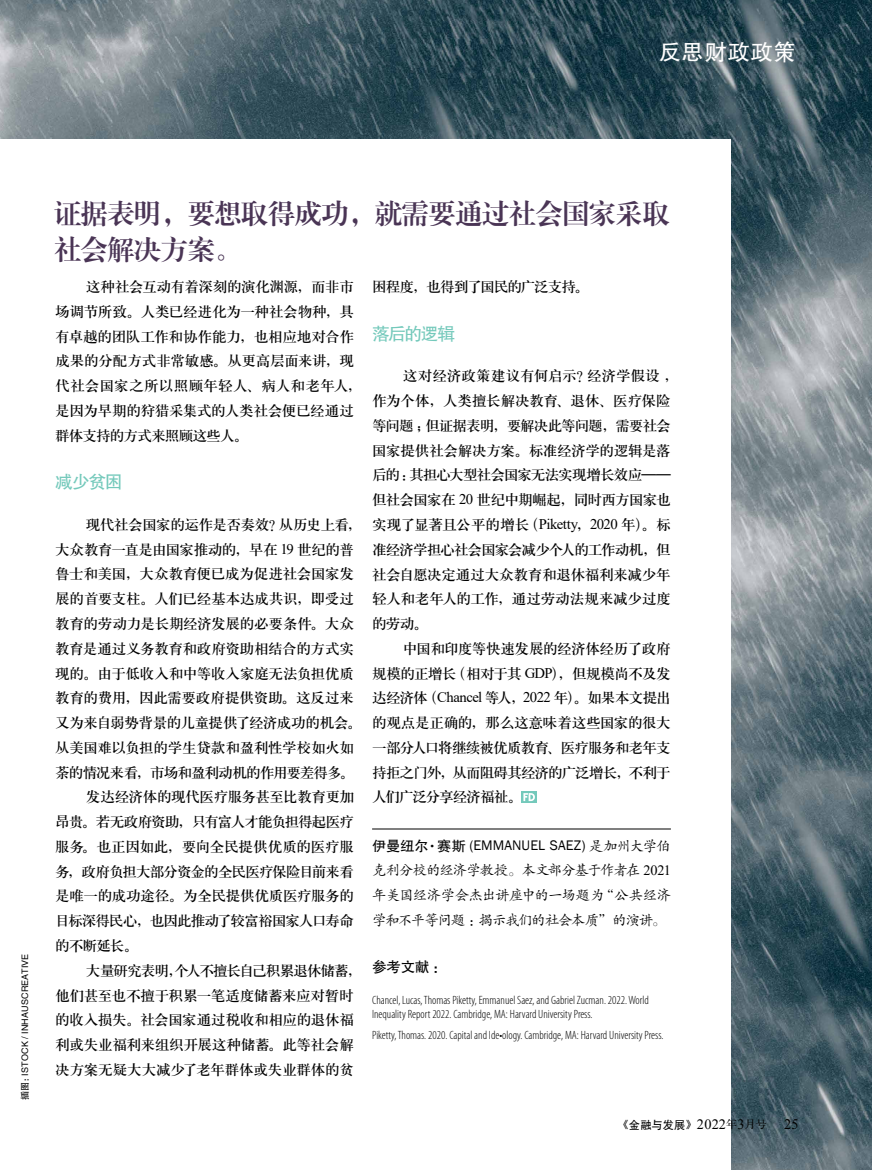
<style>
.page{position:relative;width:872px;height:1170px;background:#fff}
.page>*{position:absolute;margin:0;border:0;box-sizing:border-box;transform-origin:0 0}
.t1{font:27px/36px "FZXBSJW GB1 0";letter-spacing:-.01em;color:#4a3555}
.t2{font:22.5px "FZHTJW GB1 0";letter-spacing:.02em;color:#fff}
.t3{font:17.7px "FZHTJW GB1 0";letter-spacing:-.07em;color:#74c9bb}
.t4{font:14.7px/24.8px "H Ya 3 gj";letter-spacing:-.04em;color:#000}
.t5{font:14.7px "H Ya 3 gj";letter-spacing:-.08em;color:#000}
.t6{font:14.7px "H Ya 3 gj";letter-spacing:-.07em;color:#000}
.t7{font:14.7px "H Ya 3 gj";letter-spacing:-.065em;color:#000}
.t8{font:14.7px "H Ya 3 gj";letter-spacing:-.075em;color:#000}
.t9{font:14.7px "FZHTJW GB1 0";color:#000}
.t10{font:14.25px/24.8px "FZKTK GBK1 0";letter-spacing:-.06em;color:#000;text-align:justify}
.t11{font:14.25px "Franklin Gothic";letter-spacing:.005em;color:#000}
.t12{font:300 condensed 12px/14.2px "Myriad Pro";color:#000}
.t13{font:11.55px "FZHTJW GB1 0";color:#000}
.t14{font:9px "FZHTJW GB1 0";letter-spacing:.02em;color:#000}
.s1{font-family:"Times New Roman"}
.s2{font-family:"FZHTJW GB1 0"}
.s3{font-family:"FZKTK GBK1 0"}
.s4{font-size:10.05px}
.s5{font-family:"Times New Roman";font-size:14.25px}
.s6{font-family:"FZS3 JW GB1 0";font-size:10.65px}
.s7{font-family:"Times New Roman";font-size:14.55px}
</style>
<div class="page">
<img style="left:0;top:0;width:872px;height:1169px">
<div style="left:0;top:139px;width:730px;height:1030px;background:#fff"></div>
<hr style="left:372px;top:828px;width:299px;height:1px;background:#000">
<div style="left:521px;top:791px;width:15px;height:11px;background:#74c9bb"></div>
<svg style="left:523px;top:793px;width:12px;height:8px"></svg>
<h2 class="t2" style="left:658px;top:39px;width:139px">反思财政政策</h2>
<p class="t14" style="left:20px;top:1099px;width:148px;rotate:-90deg">插图：ISTOCK / INHAUSCREATIVE</p>
<h1 class="t1" style="left:54px;top:197px;width:617px">证据表明，要想取得成功，就需要通过社会国家采取社会解决方案。</h1>
<p class="t4" style="left:55px;top:274px;width:308px;text-indent:31px">这种社会互动有着深刻的演化渊源，而非市场调节所致。人类已经进化为一种社会物种，具有卓越的团队工作和协作能力，也相应地对合作成果的分配方式非常敏感。从更高层面来讲，现代社会国家之所以照顾年轻人、病人和老年人，是因为早期的狩猎采集式的人类社会便已经通过群体支持的方式来照顾这些人。</p>
<p class="t3" style="left:55px;top:472px;width:69px">减少贫困</p>
<p class="t4" style="left:86px;top:512px;width:277px">现代社会国家的运作是否奏效？从历史上看，</p>
<p class="t4" style="left:55px;top:537px;width:300px">大众教育一直是由国家推动的，早在 <span class="s1">19</span> 世纪的普</p>
<p class="t4" style="left:55px;top:561px;width:300px">鲁士和美国，大众教育便已成为促进社会国家发</p>
<p class="t4" style="left:55px;top:586px;width:300px">展的首要支柱。人们已经基本达成共识，即受过</p>
<p class="t4" style="left:55px;top:611px;width:300px">教育的劳动力是长期经济发展的必要条件。大众</p>
<p class="t4" style="left:55px;top:636px;width:300px">教育是通过义务教育和政府资助相结合的方式实</p>
<p class="t4" style="left:55px;top:660px;width:300px">现的。由于低收入和中等收入家庭无法负担优质</p>
<p class="t4" style="left:55px;top:685px;width:300px">教育的费用，因此需要政府提供资助。这反过来</p>
<p class="t4" style="left:55px;top:710px;width:308px">又为来自弱势背景的儿童提供了经济成功的机会。</p>
<p class="t4" style="left:55px;top:735px;width:300px">从美国难以负担的学生贷款和盈利性学校如火如</p>
<p class="t6" style="left:55px;top:764px;width:300px">荼的情况来看，市场和盈利动机的作用要差得多。</p>
<p class="t4" style="left:86px;top:784px;width:270px">发达经济体的现代医疗服务甚至比教育更加</p>
<p class="t5" style="left:55px;top:814px;width:300px">昂贵。若无政府资助，只有富人才能负担得起医疗</p>
<p class="t4" style="left:55px;top:834px;width:300px">服务。也正因如此，要向全民提供优质的医疗服</p>
<p class="t7" style="left:55px;top:863px;width:300px">务，政府负担大部分资金的全民医疗保险目前来看</p>
<p class="t4" style="left:55px;top:883px;width:300px">是唯一的成功途径。为全民提供优质医疗服务的</p>
<p class="t5" style="left:55px;top:913px;width:300px">目标深得民心，也因此推动了较富裕国家人口寿命</p>
<p class="t4" style="left:55px;top:933px;width:84px">的不断延长。</p>
<p class="t5" style="left:86px;top:962px;width:277px">大量研究表明，个人不擅长自己积累退休储蓄，</p>
<p class="t4" style="left:55px;top:982px;width:300px">他们甚至也不擅于积累一笔适度储蓄来应对暂时</p>
<p class="t4" style="left:55px;top:1007px;width:300px">的收入损失。社会国家通过税收和相应的退休福</p>
<p class="t4" style="left:55px;top:1032px;width:300px">利或失业福利来组织开展这种储蓄。此等社会解</p>
<p class="t4" style="left:55px;top:1056px;width:300px">决方案无疑大大减少了老年群体或失业群体的贫</p>
<p class="t8" style="left:372px;top:279px;width:218px">困程度，也得到了国民的广泛支持。</p>
<p class="t3" style="left:372px;top:324px;width:85px">落后的逻辑</p>
<p class="t4" style="left:372px;top:363px;width:308px;text-indent:31px">这对经济政策建议有何启示？经济学假设，作为个体，人类擅长解决教育、退休、医疗保险等问题；但证据表明，要解决此等问题，需要社会国家提供社会解决方案。标准经济学的逻辑是落后的：其担心大型社会国家无法实现增长效应——但社会国家在 <span class="s1">20</span> 世纪中期崛起，同时西方国家也实现了显著且公平的增长（<span class="s1">Piketty</span>，<span class="s1">2020</span> 年）。标准经济学担心社会国家会减少个人的工作动机，但社会自愿决定通过大众教育和退休福利来减少年轻人和老年人的工作，通过劳动法规来减少过度的劳动。</p>
<p class="t4" style="left:372px;top:636px;width:300px;text-align:justify;text-indent:31px">中国和印度等快速发展的经济体经历了政府规模的正增长（相对于其 <span class="s1">GDP</span>），但规模尚不及发达经济体（<span class="s1">Chancel</span> 等人，<span class="s1">2022</span> 年）。如果本文提出的观点是正确的，那么这意味着这些国家的很大一部分人口将继续被优质教育、医疗服务和老年支持拒之门外，从而阻碍其经济的广泛增长，不利于人们广泛分享经济福祉。</p>
<p class="t11" style="left:372px;top:836px;width:300px"><span class="s2">伊曼纽尔·赛斯</span> (EMMANUEL SAEZ) <span class="s3">是加州大学伯</span></p>
<p class="t10" style="left:372px;top:858px;width:300px">克利分校的经济学教授。本文部分基于作者在 <span class="s1">2021</span>年美国经济学会杰出讲座中的一场题为“公共经济学和不平等问题：揭示我们的社会本质”的演讲。</p>
<p class="t9" style="left:372px;top:958px;width:76px">参考文献：</p>
<p class="t12" style="left:372px;top:993px;width:278px">Chancel, Lucas, Thomas Piketty, Emmanuel Saez, and Gabriel Zucman. 2022. World<br>Inequality Report 2022. Cambridge, MA: Harvard University Press.</p>
<p class="t12" style="left:372px;top:1028px;width:293px">Piketty, Thomas. 2020. Capital and Ide•ology. Cambridge, MA: Harvard University Press.</p>
<p class="t13" style="left:619px;top:1118px;width:180px"><span class="s4">《</span>金融与发展<span class="s4">》</span> <span class="s5">2022</span><span class="s6">年</span><span class="s5">3</span><span class="s6">月号</span> <span class="s7">25</span></p>
</div>
